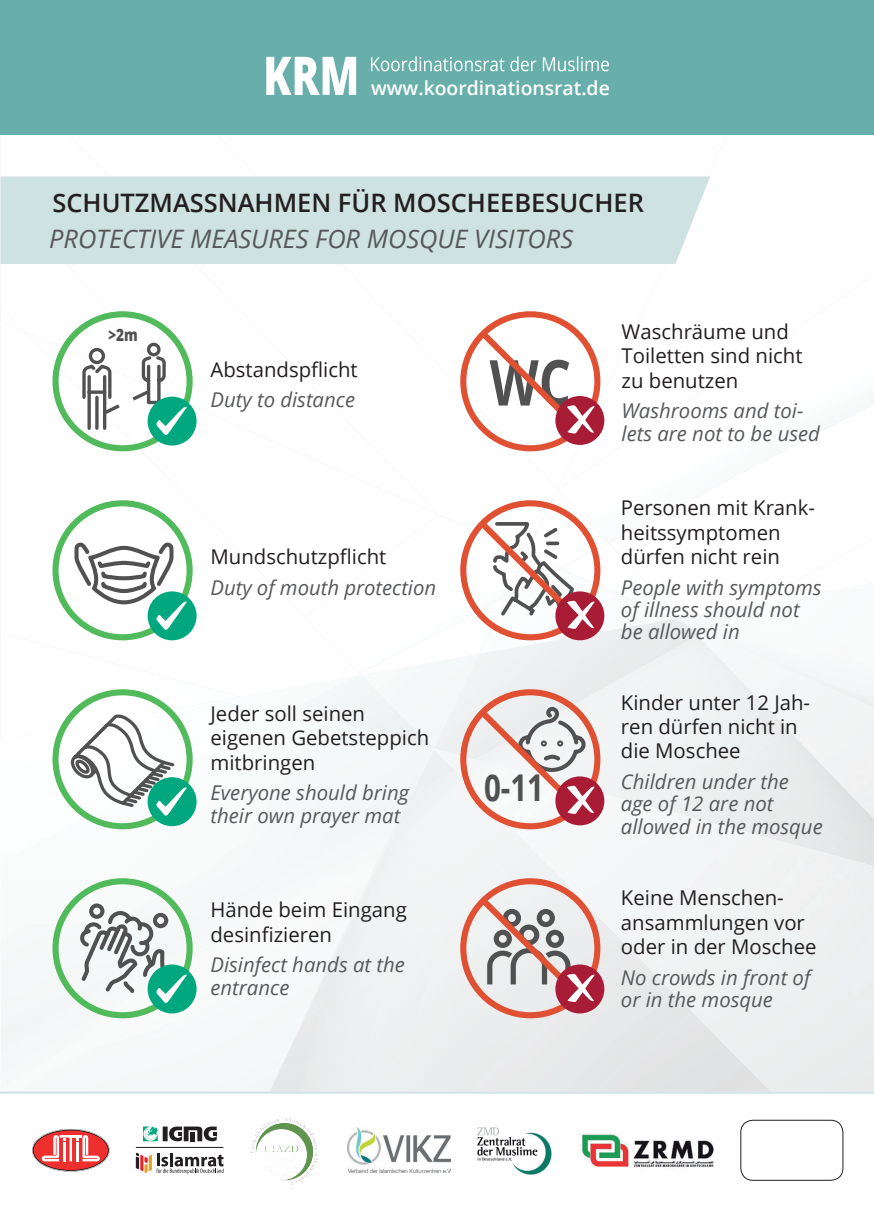
<style>
.page{position:relative;width:874px;height:1225px;background:#fff}
.page>*{position:absolute;margin:0;border:0;box-sizing:border-box;transform-origin:0 0}
.t1{font:700 63.4px "Open Sans";color:#515151;scale:.8 1}
.t2{font:700 37px "Open Sans";color:#515151;scale:.8 1}
.t3{font:italic 25.4px "Open Sans";color:#57585a}
.t4{font:600 25.4px "Open Sans";color:#231f20}
.t5{font:20.4px/24.4px "Open Sans";color:#231f20}
.t6{font:italic 20.4px/22.4px "Open Sans";color:#57585a}
.t7{font:600 19.4px "Open Sans";color:#fff}
.t8{font:800 17px "Open Sans";color:#515151;scale:.8 1}
</style>
<div class="page">
<div style="left:488px;top:1002px;width:65px;height:89px;background:#eaeaeb"></div>
<img style="left:553px;top:812px;width:320px;height:279px">
<img style="left:478px;top:625px;width:209px;height:78px">
<img style="left:526px;top:619px;width:148px;height:35px">
<img style="left:433px;top:748px;width:41px;height:22px">
<svg style="left:674px;top:619px;width:6px;height:6px"></svg>
<img style="left:680px;top:618px;width:24px;height:14px">
<img style="left:57px;top:775px;width:233px;height:22px">
<div style="left:361px;top:675px;width:117px;height:73px;background:#f4f6f7"></div>
<img style="left:359px;top:673px;width:147px;height:2px">
<svg style="left:658px;top:808px;width:6px;height:4px"></svg>
<img style="left:517px;top:870px;width:36px;height:21px">
<div style="left:517px;top:805px;width:141px;height:65px;background:#f5f7f8"></div>
<img style="left:1px;top:797px;width:303px;height:294px">
<div style="left:704px;top:632px;width:169px;height:75px;background:#f6f8f8"></div>
<div style="left:671px;top:866px;width:202px;height:147px;background:#eff1f1"></div>
<img style="left:664px;top:805px;width:209px;height:61px">
<img style="left:789px;top:751px;width:84px;height:68px">
<div style="left:567px;top:635px;width:222px;height:170px;background:#f0f2f2"></div>
<img style="left:269px;top:908px;width:219px;height:183px">
<img style="left:269px;top:1016px;width:36px;height:75px">
<div style="left:305px;top:770px;width:212px;height:246px;background:#f1f4f4"></div>
<img style="left:455px;top:759px;width:85px;height:75px">
<div style="left:304px;top:795px;width:107px;height:222px;background:#f3f5f5"></div>
<img style="left:789px;top:731px;width:84px;height:20px">
<img style="left:853px;top:798px;width:20px;height:21px">
<img style="left:856px;top:800px;width:17px;height:19px">
<img style="left:2px;top:633px;width:238px;height:107px">
<img style="left:68px;top:134px;width:148px;height:419px">
<img style="left:216px;top:134px;width:341px;height:307px">
<img style="left:59px;top:264px;width:132px;height:141px">
<img style="left:361px;top:530px;width:165px;height:143px">
<div style="left:1px;top:176px;width:709px;height:88px;background:#cee2e1"></div>
<img style="left:580px;top:1133px;width:133px;height:35px">
<hr style="left:0;top:1091px;width:873px;height:2px;background:#cee2e1">
<div style="left:1px;top:0;width:872px;height:134px;background:#68afab"></div>
<div style="left:52px;top:878px;width:140px;height:140px;border:6px solid #51ba5b;border-radius:50%"></div>
<div style="left:460px;top:878px;width:140px;height:140px;border:6px solid #e05032;border-radius:50%"></div>
<div style="left:52px;top:689px;width:140px;height:140px;border:6px solid #51ba5b;border-radius:50%"></div>
<div style="left:460px;top:689px;width:140px;height:140px;border:6px solid #e05032;border-radius:50%"></div>
<div style="left:52px;top:500px;width:140px;height:140px;border:6px solid #51ba5b;border-radius:50%"></div>
<div style="left:460px;top:500px;width:140px;height:140px;border:6px solid #e05032;border-radius:50%"></div>
<div style="left:52px;top:311px;width:140px;height:140px;border:6px solid #51ba5b;border-radius:50%"></div>
<div style="left:460px;top:311px;width:140px;height:140px;border:6px solid #e05032;border-radius:50%"></div>
<div style="left:147px;top:591px;width:49px;height:49px;background:#00a77f;border-radius:50%"></div>
<div style="left:147px;top:397px;width:49px;height:48px;background:#00a77f;border-radius:50%"></div>
<svg style="left:81px;top:341px;width:108px;height:94px"></svg>
<div style="left:147px;top:777px;width:49px;height:49px;background:#00a77f;border-radius:50%"></div>
<svg style="left:68px;top:709px;width:121px;height:107px"></svg>
<div style="left:147px;top:964px;width:49px;height:49px;background:#00a77f;border-radius:50%"></div>
<svg style="left:76px;top:901px;width:113px;height:102px"></svg>
<svg style="left:72px;top:540px;width:117px;height:90px"></svg>
<div style="left:555px;top:396px;width:49px;height:49px;background:#a91c36;border-radius:50%"></div>
<svg style="left:473px;top:324px;width:123px;height:110px"></svg>
<div style="left:555px;top:591px;width:49px;height:49px;background:#a91c36;border-radius:50%"></div>
<svg style="left:473px;top:441px;width:136px;height:188px"></svg>
<div style="left:555px;top:776px;width:49px;height:49px;background:#a91c36;border-radius:50%"></div>
<svg style="left:474px;top:703px;width:122px;height:111px"></svg>
<div style="left:555px;top:964px;width:49px;height:49px;background:#a91c36;border-radius:50%"></div>
<svg style="left:473px;top:891px;width:123px;height:111px"></svg>
<svg style="left:266px;top:57px;width:90px;height:38px"></svg>
<svg style="left:371px;top:56px;width:237px;height:15px"></svg>
<img style="left:347px;top:1127px;width:103px;height:45px">
<img style="left:477px;top:1127px;width:75px;height:48px">
<img style="left:250px;top:1118px;width:68px;height:67px">
<div style="left:740px;top:1120px;width:102px;height:60px;border:1px solid #231f20;border-radius:12px"></div>
<svg style="left:32px;top:1129px;width:77px;height:42px"></svg>
<hr style="left:163px;top:1126px;width:4px;height:15px;background:#231f20">
<svg style="left:169px;top:1126px;width:47px;height:15px"></svg>
<svg style="left:143px;top:1126px;width:15px;height:15px"></svg>
<svg style="left:136px;top:1152px;width:87px;height:22px"></svg>
<hr style="left:136px;top:1147px;width:87px;height:1px;background:#231f20">
<p class="t7" style="left:371px;top:75px;width:240px">www.koordinationsrat.de</p>
<p class="t4" style="left:52px;top:185px;width:592px">SCHUTZMASSNAHMEN FÜR MOSCHEEBESUCHER</p>
<p class="t3" style="left:49px;top:221px;width:525px">PROTECTIVE MEASURES FOR MOSQUE VISITORS</p>
<p class="t8" style="left:108px;top:322px;width:38px">&gt;2m</p>
<p class="t5" style="left:210px;top:356px;width:149px">Abstandspflicht</p>
<p class="t6" style="left:210px;top:388px;width:146px">Duty to distance</p>
<p class="t1" style="left:489px;top:338px;width:103px">WC</p>
<p class="t5" style="left:210px;top:544px;width:177px">Mundschutzpflicht</p>
<p class="t6" style="left:210px;top:575px;width:227px">Duty of mouth protection</p>
<p class="t5" style="left:210px;top:700px;width:156px">Jeder soll seinen</p>
<p class="t5" style="left:210px;top:725px;width:220px">eigenen Gebetsteppich</p>
<p class="t5" style="left:210px;top:749px;width:106px">mitbringen</p>
<p class="t6" style="left:210px;top:781px;width:200px">Everyone should bring their own prayer mat</p>
<p class="t5" style="left:210px;top:897px;width:198px">Hände beim Eingang desinfizieren</p>
<p class="t6" style="left:210px;top:953px;width:196px">Disinfect hands at the entrance</p>
<p class="t2" style="left:484px;top:761px;width:77px">0-11</p>
<p class="t5" style="left:621px;top:319px;width:182px">Waschräume und<br>Toiletten sind nicht zu benutzen</p>
<p class="t6" style="left:621px;top:399px;width:200px">Washrooms and toi&shy;lets are not to be used</p>
<p class="t5" style="left:620px;top:495px;width:195px">Personen mit Krank&shy;heitssymptomen dürfen nicht rein</p>
<p class="t6" style="left:620px;top:575px;width:202px">People with symptoms of illness should not be allowed in</p>
<p class="t5" style="left:620px;top:689px;width:190px">Kinder unter 12 Jah&shy;ren dürfen nicht in die Moschee</p>
<p class="t6" style="left:620px;top:770px;width:169px">Children under the age of 12 are not</p>
<p class="t6" style="left:620px;top:814px;width:203px">allowed in the mosque</p>
<p class="t5" style="left:620px;top:885px;width:197px">Keine Menschen&shy;ansammlungen vor oder in der Moschee</p>
<p class="t6" style="left:620px;top:965px;width:191px">No crowds in front of or in the mosque</p>
</div>
